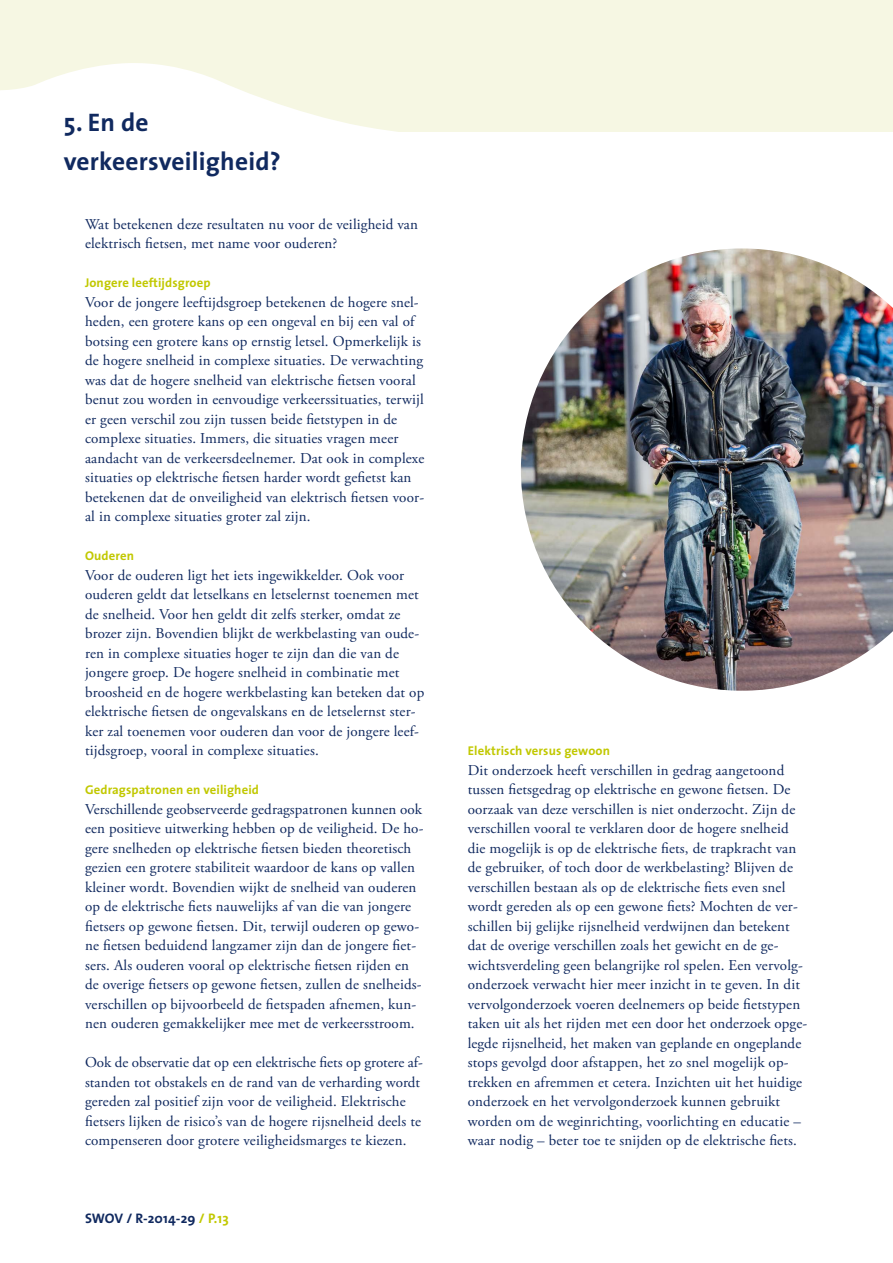
<style>
.page{position:relative;width:893px;height:1263px;background:#fff}
.page>*{position:absolute;margin:0;border:0;box-sizing:border-box;transform-origin:0 0}
.t1{font:700 25.5px/39px "The Sans";letter-spacing:.01em;color:#10295f}
.t2{font:15px/19.5px "Adobe Garamond Pro";letter-spacing:.01em;color:#10295f}
.t3{font:700 13.8px "The Sans";letter-spacing:.01em;color:#10295f}
.t4{font:700 12.75px "The Sans";letter-spacing:.01em;color:#c1c800}
.s1{color:#c1c800}
</style>
<div class="page">
<svg style="left:0;top:0;width:893px;height:131px;fill:#f6f7e3"></svg>
<img style="left:521px;top:248px;width:372px;height:443px">
<h1 class="t1" style="left:64px;top:102px;width:219px">5. En de verkeersveiligheid?</h1>
<p class="t2" style="left:85px;top:215px;width:334px">Wat betekenen deze resultaten nu voor de veiligheid van elektrisch fietsen, met name voor ouderen?</p>
<p class="t4" style="left:85px;top:272px;width:127px">Jongere leeftijdsgroep</p>
<p class="t2" style="left:85px;top:293px;width:341px">Voor de jongere leeftijdsgroep betekenen de hogere snel&shy;heden, een grotere kans op een ongeval en bij een val of botsing een grotere kans op ernstig letsel. Opmerkelijk is de hogere snelheid in complexe situaties. De verwachting was dat de hogere snelheid van elektrische fietsen vooral benut zou worden in eenvoudige verkeerssituaties, terwijl er geen verschil zou zijn tussen beide fietstypen in de complexe situaties. Immers, die situaties vragen meer aandacht van de verkeersdeelnemer. Dat ook in complexe situaties op elektrische fietsen harder wordt gefietst kan betekenen dat de onveiligheid van elektrisch fietsen voor&shy;al in complexe situaties groter zal zijn.</p>
<p class="t4" style="left:85px;top:545px;width:50px">Ouderen</p>
<p class="t2" style="left:85px;top:566px;width:341px">Voor de ouderen ligt het iets ingewikkelder. Ook voor ouderen geldt dat letselkans en letselernst toenemen met de snelheid. Voor hen geldt dit zelfs sterker, omdat ze brozer zijn. Bovendien blijkt de werkbelasting van oude&shy;ren in complexe situaties hoger te zijn dan die van de jongere groep. De hogere snelheid in combinatie met broosheid en de hogere werkbelasting kan beteken dat op elektrische fietsen de ongevalskans en de letselernst ster&shy;ker zal toenemen voor ouderen dan voor de jongere leef&shy;tijdsgroep, vooral in complexe situaties.</p>
<p class="t4" style="left:85px;top:779px;width:175px">Gedragspatronen en veiligheid</p>
<p class="t2" style="left:85px;top:800px;width:340px">Verschillende geobserveerde gedragspatronen kunnen ook een positieve uitwerking hebben op de veiligheid. De ho&shy;gere snelheden op elektrische fietsen bieden theoretisch gezien een grotere stabiliteit waardoor de kans op vallen kleiner wordt. Bovendien wijkt de snelheid van ouderen op de elektrische fiets nauwelijks af van die van jongere fietsers op gewone fietsen. Dit, terwijl ouderen op gewo&shy;ne fietsen beduidend langzamer zijn dan de jongere fiet&shy;sers. Als ouderen vooral op elektrische fietsen rijden en de overige fietsers op gewone fietsen, zullen de snelheids&shy;verschillen op bijvoorbeeld de fietspaden afnemen, kun&shy;nen ouderen gemakkelijker mee met de verkeersstroom.</p>
<p class="t2" style="left:85px;top:1053px;width:339px">Ook de observatie dat op een elektrische fiets op grotere af&shy;standen tot obstakels en de rand van de verharding wordt gereden zal positief zijn voor de veiligheid. Elektrische fietsers lijken de risico’s van de hogere rijsnelheid deels te compenseren door grotere veiligheidsmarges te kiezen.</p>
<p class="t3" style="left:85px;top:1207px;width:145px">SWOV / R-2014-29 <span class="s1">/ P.13</span></p>
<p class="t4" style="left:468px;top:740px;width:144px">Elektrisch versus gewoon</p>
<p class="t2" style="left:468px;top:761px;width:341px">Dit onderzoek heeft verschillen in gedrag aangetoond tussen fietsgedrag op elektrische en gewone fietsen. De oorzaak van deze verschillen is niet onderzocht. Zijn de verschillen vooral te verklaren door de hogere snelheid die mogelijk is op de elektrische fiets, de trapkracht van de gebruiker, of toch door de werkbelasting? Blijven de verschillen bestaan als op de elektrische fiets even snel wordt gereden als op een gewone fiets? Mochten de ver&shy;schillen bij gelijke rijsnelheid verdwijnen dan betekent dat de overige verschillen zoals het gewicht en de ge&shy;wichtsverdeling geen belangrijke rol spelen. Een vervolg&shy;onderzoek verwacht hier meer inzicht in te geven. In dit vervolgonderzoek voeren deelnemers op beide fietstypen taken uit als het rijden met een door het onderzoek opge&shy;legde rijsnelheid, het maken van geplande en ongeplande stops gevolgd door afstappen, het zo snel mogelijk op&shy;trekken en afremmen et cetera. Inzichten uit het huidige onderzoek en het vervolgonderzoek kunnen gebruikt worden om de weginrichting, voorlichting en educatie – waar nodig – beter toe te snijden op de elektrische fiets.</p>
</div>
